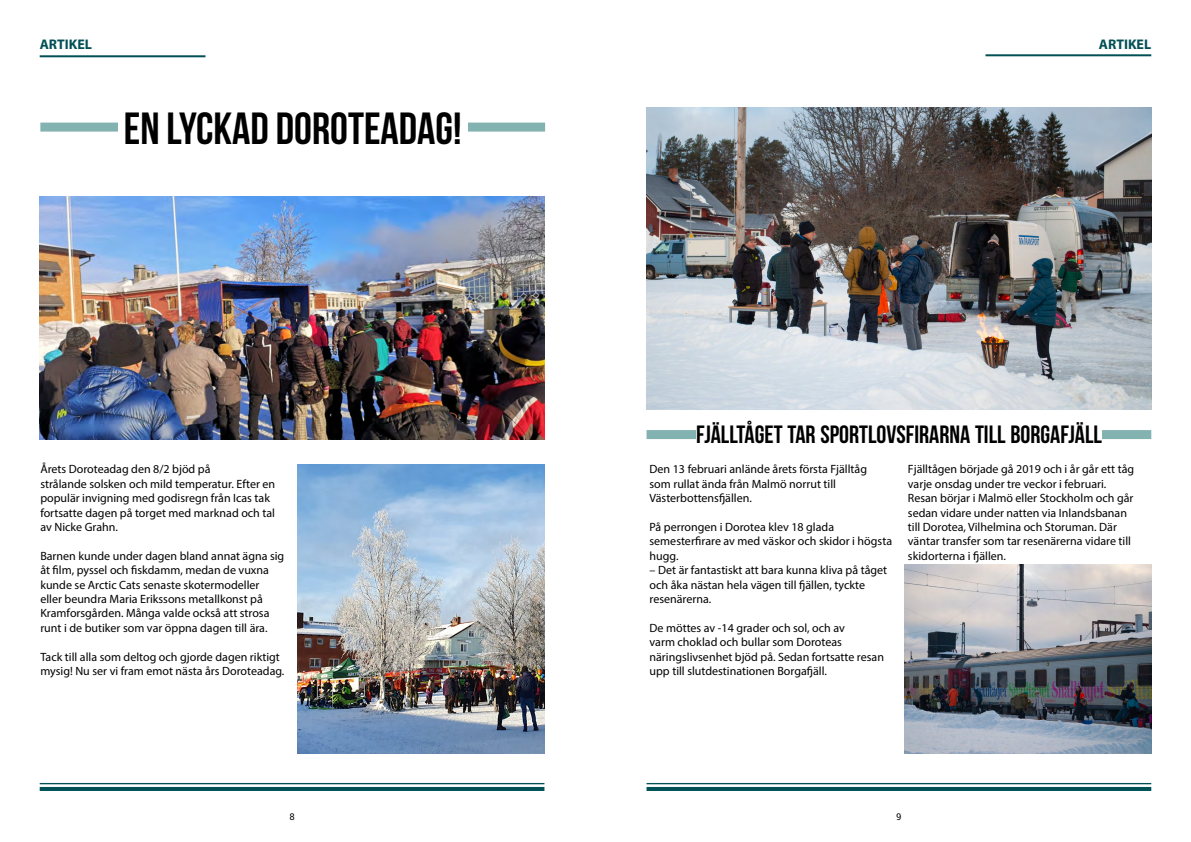
<style>
.page{position:relative;width:1191px;height:842px;background:#fff}
.page>*{position:absolute;margin:0;border:0;box-sizing:border-box;transform-origin:0 0}
.t1{font:45px "Bebas Neue";color:#000}
.t2{font:25px "Bebas Neue";color:#000}
.t3{font:700 14px "Myriad Pro";color:#005055}
.t4{font:12px/14.4px "Myriad Pro";color:#000}
.t5{font:9px "Hack";color:#000}
</style>
<div class="page">
<div style="left:40px;top:123px;width:505px;height:9px;background:#83b3b0"></div>
<div style="left:118px;top:108px;width:349px;height:38px;background:#fff"></div>
<img style="left:40px;top:197px;width:504px;height:242px">
<hr style="left:40px;top:55px;width:165px;height:2px;background:#005055">
<div style="left:646px;top:430px;width:505px;height:9px;background:#83b3b0"></div>
<img style="left:646px;top:108px;width:505px;height:302px">
<img style="left:905px;top:564px;width:246px;height:189px">
<div style="left:696px;top:417px;width:406px;height:34px;background:#fff"></div>
<hr style="left:646px;top:783px;width:505px;height:1px;background:#005055">
<hr style="left:646px;top:787px;width:505px;height:4px;background:#005055">
<hr style="left:985px;top:54px;width:166px;height:2px;background:#005055">
<hr style="left:40px;top:783px;width:504px;height:1px;background:#005055">
<hr style="left:40px;top:787px;width:504px;height:4px;background:#005055">
<img style="left:297px;top:464px;width:247px;height:289px">
<p class="t3" style="left:40px;top:35px;width:54px">ARTIKEL</p>
<h1 class="t1" style="left:124px;top:104px;width:339px">EN LYCKAD DOROTEADAG!</h1>
<p class="t4" style="left:40px;top:462px;width:236px">Årets Doroteadag den 8/2 bjöd på<br>strålande solsken och mild temperatur. Efter en populär invigning med godisregn från Icas tak fortsatte dagen på torget med marknad och tal av Nicke Grahn.</p>
<p class="t4" style="left:40px;top:548px;width:245px">Barnen kunde under dagen bland annat ägna sig åt film, pyssel och fiskdamm, medan de vuxna kunde se Arctic Cats senaste skotermodeller<br>eller beundra Maria Erikssons metallkonst på Kramforsgården. Många valde också att strosa runt i de butiker som var öppna dagen till ära.</p>
<p class="t4" style="left:40px;top:649px;width:246px">Tack till alla som deltog och gjorde dagen riktigt mysig! Nu ser vi fram emot nästa års Doroteadag.</p>
<p class="t3" style="left:1098px;top:35px;width:54px">ARTIKEL</p>
<h2 class="t2" style="left:696px;top:421px;width:407px">FJÄLLTÅGET TAR SPORTLOVSFIRARNA TILL BORGAFJÄLL</h2>
<p class="t4" style="left:649px;top:462px;width:219px">Den 13 februari anlände årets första Fjälltåg som rullat ända från Malmö norrut till<br>Västerbottensfjällen.</p>
<p class="t4" style="left:649px;top:520px;width:244px">På perrongen i Dorotea klev 18 glada semesterfirare av med väskor och skidor i högsta hugg.</p>
<p class="t4" style="left:649px;top:563px;width:239px">– Det är fantastiskt att bara kunna kliva på tåget och åka nästan hela vägen till fjällen, tyckte resenärerna.</p>
<p class="t4" style="left:649px;top:620px;width:236px">De möttes av -14 grader och sol, och av<br>varm choklad och bullar som Doroteas näringslivsenhet bjöd på. Sedan fortsatte resan upp till slutdestinationen Borgafjäll.</p>
<p class="t4" style="left:908px;top:462px;width:228px">Fjälltågen började gå 2019 och i år går ett tåg varje onsdag under tre veckor i februari.<br>Resan börjar i Malmö eller Stockholm och går sedan vidare under natten via Inlandsbanan till Dorotea, Vilhelmina och Storuman. Där väntar transfer som tar resenärerna vidare till skidorterna i fjällen.</p>
<p class="t5" style="left:289px;top:811px;width:7px">8</p>
<p class="t5" style="left:896px;top:811px;width:7px">9</p>
</div>
